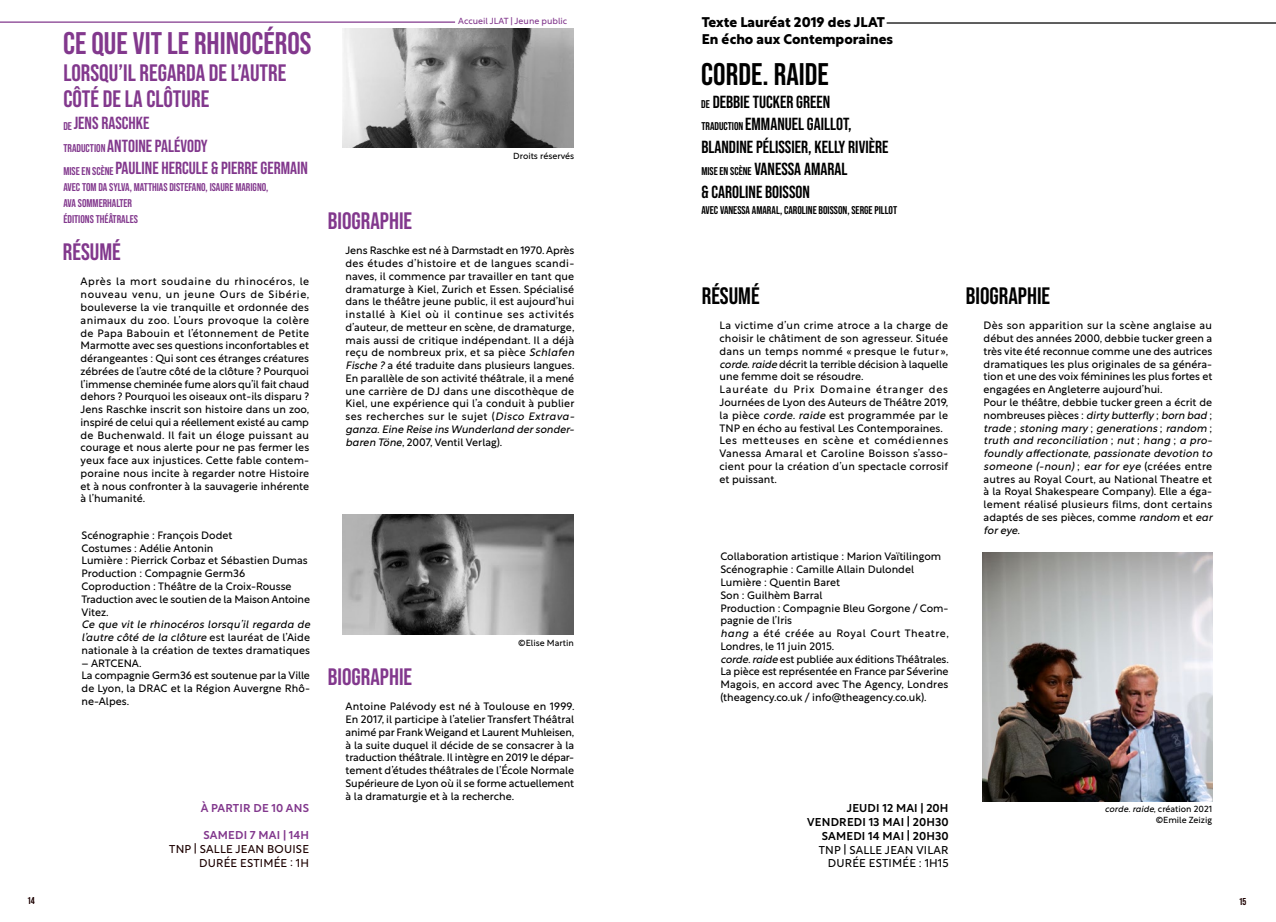
<style>
.page{position:relative;width:1276px;height:922px;background:#fff}
.page>*{position:absolute;margin:0;border:0;box-sizing:border-box;transform-origin:0 0}
.t1{font:700 31.25px "Bebas Neue Pro";color:#82388d}
.t2{font:700 31.25px "Bebas Neue Pro";color:#000}
.t3{font:700 23.75px/26.2px "Bebas Neue Pro";color:#82388d}
.t4{font:700 23.75px "Bebas Neue Pro";color:#000}
.t5{font:700 17.5px/22.5px "Bebas Neue Pro";color:#000}
.t6{font:700 17.5px/22.5px "Bebas Neue Pro";color:#82388d}
.t7{font:700 13.75px/16.5px "Rustica";color:#000}
.t8{font:700 11.25px/16.2px "Bebas Neue Pro";color:#82388d}
.t9{font:500 11.25px/13.8px "Rustica";letter-spacing:.02em;color:#000;text-align:right}
.t10{font:700 11.25px "Bebas Neue Pro";color:#000}
.t11{font:11.25px/13.8px "Rustica";letter-spacing:.02em;color:#000;text-align:right}
.t12{font:11.25px/13.8px "Rustica";letter-spacing:.02em;color:#1c0100;text-align:right}
.t13{font:500 11.25px "Rustica";letter-spacing:.02em;color:#82388d}
.t14{font:10.62px/12.8px "Rustica";color:#000}
.t15{font:italic 10.62px/12.8px "Rustica";letter-spacing:.01em;color:#000;text-align:justify}
.t16{font:700 10px "Bebas Neue Pro";color:#1c0100}
.t17{font:8.75px/10.5px "Rustica";color:#000;text-align:right}
.t18{font:8.75px "Rustica";color:#82388d}
.s1{font-size:11.25px}
.s2{font-style:italic}
.s3{font-style:normal}
</style>
<div class="page">
<img style="left:343px;top:28px;width:231px;height:120px">
<img style="left:343px;top:514px;width:231px;height:120px">
<hr style="left:0;top:21px;width:455px;height:2px;background:#82388d">
<hr style="left:886px;top:22px;width:390px;height:2px;background:#000">
<img style="left:983px;top:553px;width:229px;height:248px">
<p class="t18" style="left:458px;top:13px;width:111px">Accueil JLAT | Jeune public</p>
<p class="t7" style="left:702px;top:13px;width:193px">Texte Lauréat 2019 des JLAT<br>En écho aux Contemporaines</p>
<h1 class="t1" style="left:63px;top:26px;width:250px">CE QUE VIT LE RHINOCÉROS</h1>
<h2 class="t3" style="left:63px;top:59px;width:225px">LORSQU’IL REGARDA DE L’AUTRE<br>CÔTÉ DE LA CLÔTURE</h2>
<h3 class="t6" style="left:63px;top:112px;width:246px"><span class="s1">DE</span> JENS RASCHKE<br><span class="s1">TRADUCTION</span> ANTOINE PALÉVODY<br><span class="s1">MISE EN SCÈNE</span> PAULINE HERCULE &amp; PIERRE GERMAIN</h3>
<p class="t8" style="left:63px;top:178px;width:206px">AVEC TOM DA SYLVA, MATTHIAS DISTEFANO, ISAURE MARIGNO,<br>AVA SOMMERHALTER<br>ÉDITIONS THÉÂTRALES</p>
<h1 class="t2" style="left:701px;top:56px;width:129px">CORDE. RAIDE</h1>
<h3 class="t5" style="left:701px;top:90px;width:188px"><span class="s1">DE</span> DEBBIE TUCKER GREEN<br><span class="s1">TRADUCTION</span> EMMANUEL GAILLOT,<br>BLANDINE PÉLISSIER, KELLY RIVIÈRE<br><span class="s1">MISE EN SCÈNE</span> VANESSA AMARAL<br>&amp; CAROLINE BOISSON</h3>
<p class="t10" style="left:701px;top:204px;width:197px">AVEC VANESSA AMARAL, CAROLINE BOISSON, SERGE PILLOT</p>
<p class="t17" style="left:513px;top:150px;width:62px">Droits réservés</p>
<h2 class="t3" style="left:328px;top:207px;width:86px">BIOGRAPHIE</h2>
<p class="t14" style="left:345px;top:243px;width:230px;text-align:justify">Jens Raschke est né à Darmstadt en 1970. Après des études d’histoire et de langues scandi&shy;naves, il commence par travailler en tant que dramaturge à Kiel, Zurich et Essen. Spécialisé dans le théâtre jeune public, il est aujourd’hui installé à Kiel où il continue ses activités d’auteur, de metteur en scène, de dramaturge, mais aussi de critique indépendant. Il a déjà reçu de nombreux prix, et sa pièce <span class="s2">Schlafen Fische ?</span> a été traduite dans plusieurs langues.<br>En parallèle de son activité théâtrale, il a mené une carrière de DJ dans une discothèque de Kiel, une expérience qui l’a conduit à publier ses recherches sur le sujet (<span class="s2">Disco Extrava&shy;ganza. Eine Reise ins Wunderland der sonder&shy;baren Töne</span>, 2007, Ventil Verlag).</p>
<h2 class="t3" style="left:63px;top:238px;width:59px">RÉSUMÉ</h2>
<p class="t14" style="left:81px;top:274px;width:230px;text-align:justify">Après la mort soudaine du rhinocéros, le nouveau venu, un jeune Ours de Sibérie, bouleverse la vie tranquille et ordonnée des animaux du zoo. L’ours provoque la colère de Papa Babouin et l’étonnement de Petite Marmotte avec ses questions inconfortables et dérangeantes : Qui sont ces étranges créatures zébrées de l’autre côté de la clôture ? Pourquoi l’immense cheminée fume alors qu’il fait chaud dehors ? Pourquoi les oiseaux ont-ils disparu ?<br>Jens Raschke inscrit son histoire dans un zoo, inspiré de celui qui a réellement existé au camp de Buchenwald. Il fait un éloge puissant au courage et nous alerte pour ne pas fermer les yeux face aux injustices. Cette fable contem&shy;poraine nous incite à regarder notre Histoire et à nous confronter à la sauvagerie inhérente à l’humanité.</p>
<h2 class="t4" style="left:702px;top:282px;width:59px">RÉSUMÉ</h2>
<p class="t14" style="left:719px;top:318px;width:230px">La victime d’un crime atroce a la charge de choisir le châtiment de son agresseur. Située dans un temps nommé « presque le futur », <span class="s2">corde. raide</span> décrit la terrible décision à laquelle une femme doit se résoudre.<br>Lauréate du Prix Domaine étranger des Journées de Lyon des Auteurs de Théâtre 2019, la pièce <span class="s2">corde. raide</span> est programmée par le TNP en écho au festival Les Contemporaines.<br>Les metteuses en scène et comédiennes Vanessa Amaral et Caroline Boisson s’asso&shy;cient pour la création d’un spectacle corrosif et puissant.</p>
<p class="t14" style="left:81px;top:527px;width:230px">Scénographie : François Dodet<br>Costumes : Adélie Antonin<br>Lumière : Pierrick Corbaz et Sébastien Dumas<br>Production : Compagnie Germ36<br>Coproduction : Théâtre de la Croix-Rousse<br>Traduction avec le soutien de la Maison Antoine<br>Vitez.</p>
<p class="t15" style="left:81px;top:616px;width:230px">Ce que vit le rhinocéros lorsqu’il regarda de l’autre côté de la clôture <span class="s3">est lauréat de l’Aide nationale à la création de textes dramatiques</span></p>
<p class="t14" style="left:81px;top:655px;width:230px">– ARTCENA.<br>La compagnie Germ36 est soutenue par la Ville de Lyon, la DRAC et la Région Auvergne Rhô&shy;ne-Alpes.</p>
<p class="t13" style="left:201px;top:798px;width:110px">À PARTIR DE 10 ANS</p>
<p class="t13" style="left:203px;top:825px;width:107px">SAMEDI 7 MAI | 14H</p>
<p class="t12" style="left:169px;top:840px;width:141px">TNP | SALLE JEAN BOUISE<br>DURÉE ESTIMÉE : 1H</p>
<p class="t17" style="left:518px;top:636px;width:57px">©Elise Martin</p>
<h2 class="t3" style="left:328px;top:663px;width:86px">BIOGRAPHIE</h2>
<p class="t14" style="left:345px;top:699px;width:230px;text-align:justify">Antoine Palévody est né à Toulouse en 1999.<br>En 2017, il participe à l’atelier Transfert Théâtral animé par Frank Weigand et Laurent Muhleisen, à la suite duquel il décide de se consacrer à la traduction théâtrale. Il intègre en 2019 le dépar&shy;tement d’études théâtrales de l’École Normale Supérieure de Lyon où il se forme actuellement à la dramaturgie et à la recherche.</p>
<p class="t14" style="left:720px;top:549px;width:230px">Collaboration artistique : Marion Vaïtilingom Scénographie : Camille Allain Dulondel Lumière : Quentin Baret<br>Son : Guilhèm Barral<br>Production : Compagnie Bleu Gorgone / Com&shy;pagnie de l’Iris<br><span class="s2">hang</span> a été créée au Royal Court Theatre, Londres, le 11 juin 2015.<br><span class="s2">corde. raide</span> est publiée aux éditions Théâtrales.<br>La pièce est représentée en France par Séverine Magois, en accord avec The Agency, Londres (theagency.co.uk / info@theagency.co.uk).</p>
<p class="t9" style="left:807px;top:800px;width:143px">JEUDI 12 MAI | 20H<br>VENDREDI 13 MAI | 20H30<br>SAMEDI 14 MAI | 20H30</p>
<p class="t11" style="left:818px;top:841px;width:131px">TNP | SALLE JEAN VILAR<br>DURÉE ESTIMÉE : 1H15</p>
<h2 class="t4" style="left:966px;top:282px;width:86px">BIOGRAPHIE</h2>
<p class="t14" style="left:983px;top:318px;width:230px">Dès son apparition sur la scène anglaise au début des années 2000, debbie tucker green a très vite été reconnue comme une des autrices dramatiques les plus originales de sa généra&shy;tion et une des voix féminines les plus fortes et engagées en Angleterre aujourd’hui.<br>Pour le théâtre, debbie tucker green a écrit de nombreuses pièces : <span class="s2">dirty butterfly</span> ; <span class="s2">born bad</span> ; <span class="s2">trade</span> ; <span class="s2">stoning mary</span> ; <span class="s2">generations</span> ; <span class="s2">random</span> ; <span class="s2">truth and reconciliation</span> ; <span class="s2">nut</span> ; <span class="s2">hang</span> ; <span class="s2">a pro&shy;foundly affectionate</span>, <span class="s2">passionate devotion to someone (-noun)</span> ; <span class="s2">ear for eye</span> (créées entre autres au Royal Court, au National Theatre et à la Royal Shakespeare Company). Elle a éga&shy;lement réalisé plusieurs films, dont certains adaptés de ses pièces, comme <span class="s2">random</span> et <span class="s2">ear for eye.</span></p>
<p class="t17" style="left:1105px;top:802px;width:109px"><span class="s2">corde. raide</span>, création 2021 ©Emile Zeizig</p>
<p class="t16" style="left:28px;top:894px;width:8px">14</p>
<p class="t16" style="left:1239px;top:895px;width:8px">15</p>
</div>
